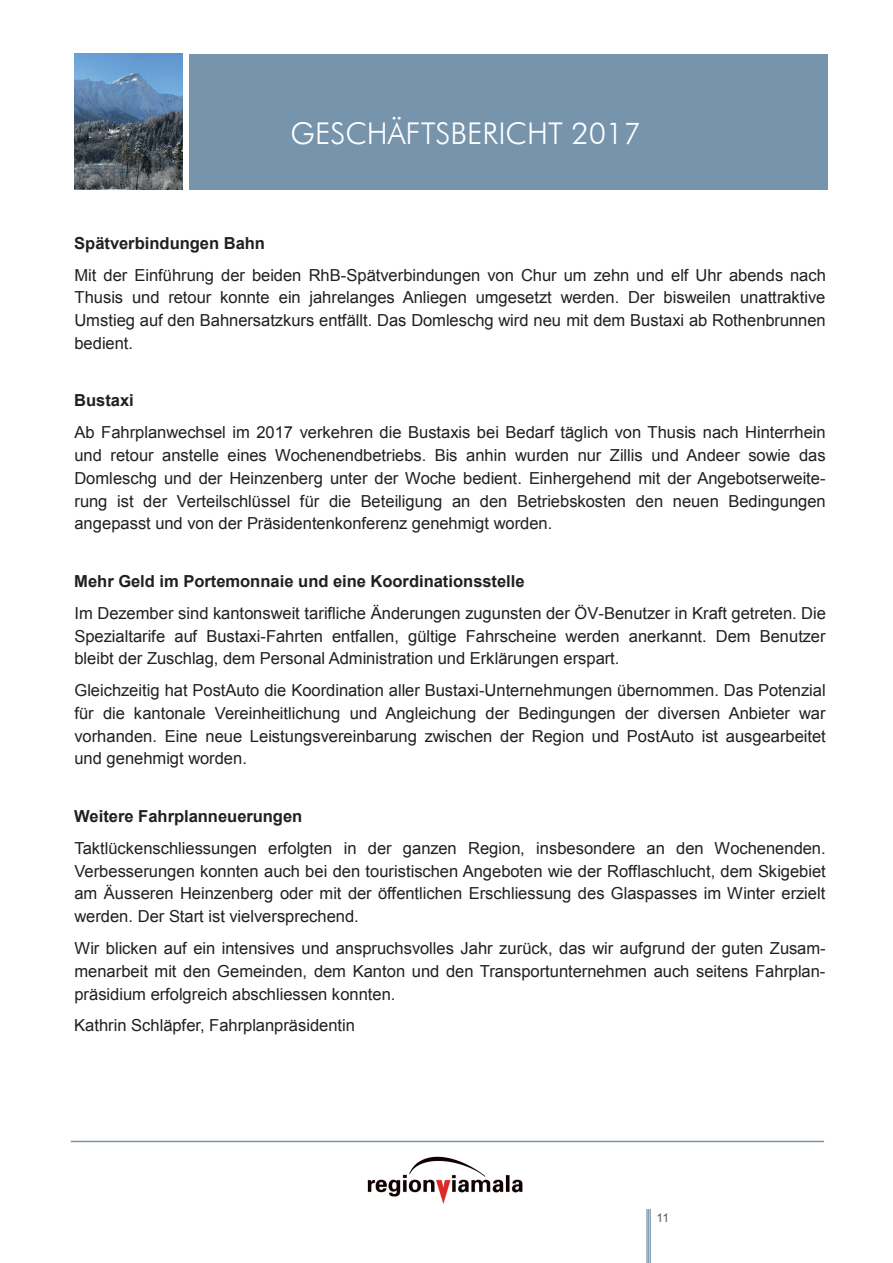
<style>
.page{position:relative;width:893px;height:1263px;background:#fff}
.page>*{position:absolute;margin:0;border:0;box-sizing:border-box;transform-origin:0 0}
.t1{font:300 30px "Futura BT";color:#fff}
.t2{font:28.5px "Arial";color:#fff}
.t3{font:25.5px "Arial";color:#fff}
.t4{font:16.5px/22.8px "Arial";color:#231f20;text-align:justify}
.t5{font:700 16.5px "Arial";color:#231f20}
.t6{font:12px "Arial";color:#57585a}
</style>
<div class="page">
<div style="left:189px;top:54px;width:639px;height:135px;background:#7794ad"></div>
<img style="left:368px;top:1156px;width:155px;height:48px">
<hr style="left:71px;top:1141px;width:753px;height:1px;background:#7794ad">
<hr style="left:646px;top:1209px;width:2px;height:54px;background:#7794ad">
<hr style="left:648px;top:1209px;width:1px;height:54px;background:#7794ad">
<hr style="left:650px;top:1209px;width:1px;height:54px;background:#7794ad">
<img style="left:75px;top:54px;width:108px;height:135px">
<h2 class="t2" style="left:608px;top:100px;width:65px">2017</h2>
<h1 class="t1" style="left:291px;top:115px;width:352px">GESCHÄFTSBERICHT 2017</h1>
<h3 class="t3" style="left:307px;top:120px;width:277px">JAHRESBERICHT 2016</h3>
<p class="t5" style="left:74px;top:231px;width:192px">Spätverbindungen Bahn</p>
<p class="t4" style="left:74px;top:263px;width:753px">Mit der Einführung der beiden RhB-Spätverbindungen von Chur um zehn und elf Uhr abends nach Thusis und retour konnte ein jahrelanges Anliegen umgesetzt werden. Der bisweilen unattraktive Umstieg auf den Bahnersatzkurs entfällt. Das Domleschg wird neu mit dem Bustaxi ab Rothenbrunnen bedient.</p>
<p class="t5" style="left:74px;top:389px;width:61px">Bustaxi</p>
<p class="t4" style="left:74px;top:421px;width:753px">Ab Fahrplanwechsel im 2017 verkehren die Bustaxis bei Bedarf täglich von Thusis nach Hinterrhein und retour anstelle eines Wochenendbetriebs. Bis anhin wurden nur Zillis und Andeer sowie das Domleschg und der Heinzenberg unter der Woche bedient. Einhergehend mit der Angebotserweite&shy;rung ist der Verteilschlüssel für die Beteiligung an den Betriebskosten den neuen Bedingungen angepasst und von der Präsidentenkonferenz genehmigt worden.</p>
<p class="t5" style="left:74px;top:569px;width:452px">Mehr Geld im Portemonnaie und eine Koordinationsstelle</p>
<p class="t4" style="left:74px;top:602px;width:753px">Im Dezember sind kantonsweit tarifliche Änderungen zugunsten der ÖV-Benutzer in Kraft getreten. Die Spezialtarife auf Bustaxi-Fahrten entfallen, gültige Fahrscheine werden anerkannt. Dem Benutzer bleibt der Zuschlag, dem Personal Administration und Erklärungen erspart.</p>
<p class="t4" style="left:74px;top:679px;width:753px">Gleichzeitig hat PostAuto die Koordination aller Bustaxi-Unternehmungen übernommen. Das Potenzial für die kantonale Vereinheitlichung und Angleichung der Bedingungen der diversen Anbieter war vorhanden. Eine neue Leistungsvereinbarung zwischen der Region und PostAuto ist ausgearbeitet und genehmigt worden.</p>
<p class="t5" style="left:74px;top:804px;width:230px">Weitere Fahrplanneuerungen</p>
<p class="t4" style="left:74px;top:836px;width:753px">Taktlückenschliessungen erfolgten in der ganzen Region, insbesondere an den Wochenenden.<br>Verbesserungen konnten auch bei den touristischen Angeboten wie der Rofflaschlucht, dem Skigebiet am Äusseren Heinzenberg oder mit der öffentlichen Erschliessung des Glaspasses im Winter erzielt werden. Der Start ist vielversprechend.</p>
<p class="t4" style="left:74px;top:937px;width:753px">Wir blicken auf ein intensives und anspruchsvolles Jahr zurück, das wir aufgrund der guten Zusam&shy;menarbeit mit den Gemeinden, dem Kanton und den Transportunternehmen auch seitens Fahrplan&shy;präsidium erfolgreich abschliessen konnten.</p>
<p class="t4" style="left:74px;top:1014px;width:282px">Kathrin Schläpfer, Fahrplanpräsidentin</p>
<p class="t6" style="left:657px;top:1210px;width:14px">11</p>
</div>
